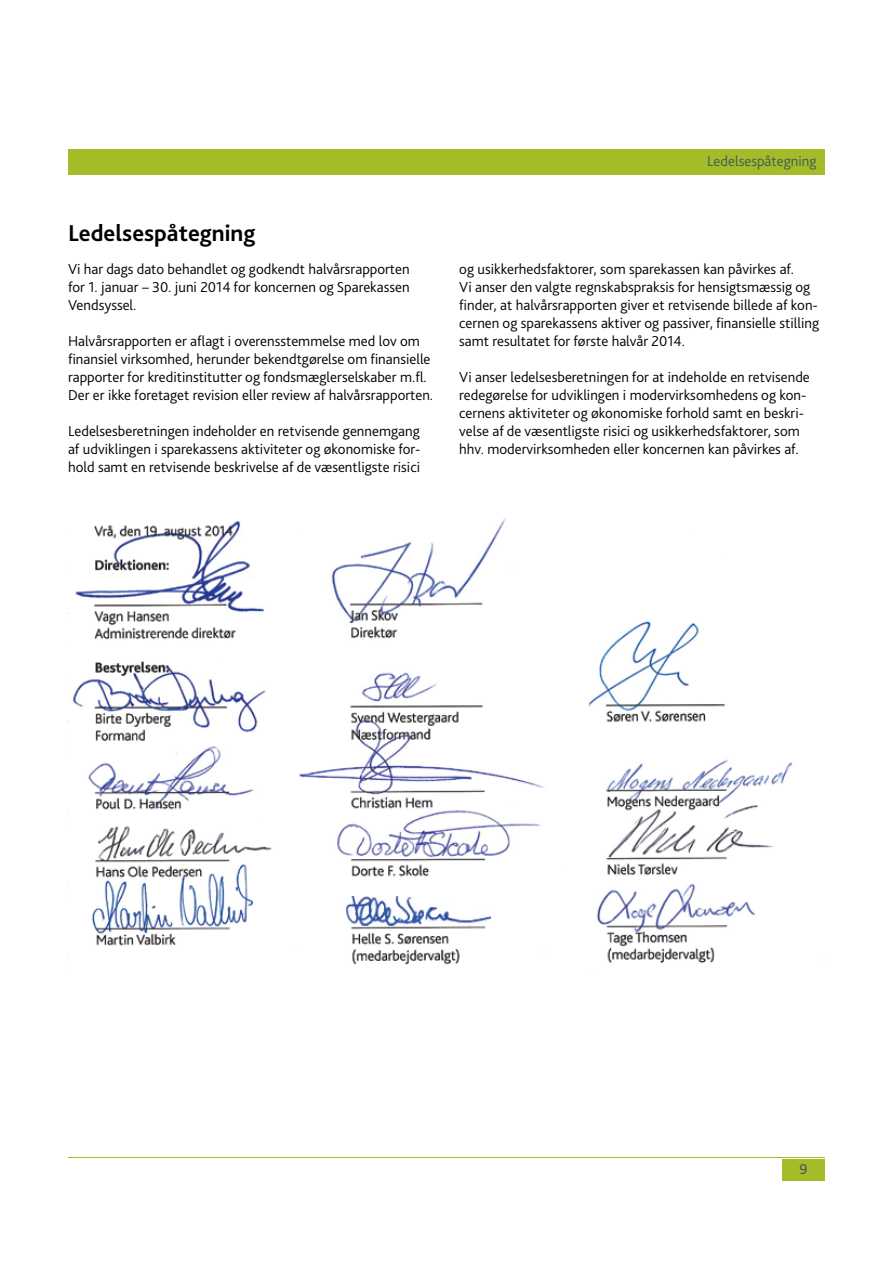
<style>
.page{position:relative;width:893px;height:1263px;background:#fff}
.page>*{position:absolute;margin:0;border:0;box-sizing:border-box;transform-origin:0 0}
.t1{font:700 24px "Bliss 2";color:#000}
.t2{font:300 15px/18px "Bliss 2";color:#000}
.t3{font:300 15px "Bliss 2";color:#455761}
.t4{font:15px "Bliss 2";color:#455761}
.s1{color:#020204}
</style>
<div class="page">
<div style="left:782px;top:1159px;width:43px;height:21px;background:#a4bc27"></div>
<hr style="left:68px;top:1157px;width:757px;height:1px;background:#a4bc27">
<div style="left:68px;top:149px;width:757px;height:25px;background:#a4bc27"></div>
<img style="left:72px;top:518px;width:721px;height:447px">
<img style="left:343px;top:896px;width:147px;height:30px">
<h1 class="t1" style="left:68px;top:218px;width:189px">Ledelsespåtegning</h1>
<p class="t2" style="left:68px;top:259px;width:343px;text-align:justify">Vi har dags dato behandlet og godkendt halvårsrapporten f<span class="s1">or 1. januar – 30. juni 2014</span> for koncernen og Sparekassen Vendsyssel.</p>
<p class="t2" style="left:68px;top:331px;width:367px">Halvårsrapporten er aflagt i overensstemmelse med lov om finansiel virksomhed, herunder bekendtgørelse om finansielle rapporter for kreditinstitutter og fondsmæglerselskaber m.fl.<br>Der er ikke foretaget revision eller review af halvårsrapporten.</p>
<p class="t2" style="left:68px;top:421px;width:354px;text-align:justify">Ledelsesberetningen indeholder en retvisende gennemgang af udviklingen i sparekassens aktiviteter og økonomiske for&shy;hold samt en retvisende beskrivelse af de væsentligste risici</p>
<p class="t3" style="left:707px;top:152px;width:111px">Ledelsespåtegning</p>
<p class="t2" style="left:459px;top:259px;width:361px">og usikkerhedsfaktorer, som sparekassen kan påvirkes af.<br>Vi anser den valgte regnskabspraksis for hensigtsmæssig og finder, at halvårsrapporten giver et retvisende billede af kon&shy;cernen og sparekassens aktiver og passiver, finansielle stilling samt resultatet fo<span class="s1">r første halvår 2014.</span></p>
<p class="t2" style="left:459px;top:367px;width:352px">Vi anser ledelsesberetningen for at indeholde en retvisende redegørelse for udviklingen i modervirksomhedens og kon&shy;cernens aktiviteter og økonomiske forhold samt en beskri&shy;velse af de væsentligste risici og usikkerhedsfaktorer, som hhv. modervirksomheden eller koncernen kan påvirkes af.</p>
<p class="t4" style="left:800px;top:1159px;width:10px">9</p>
</div>
